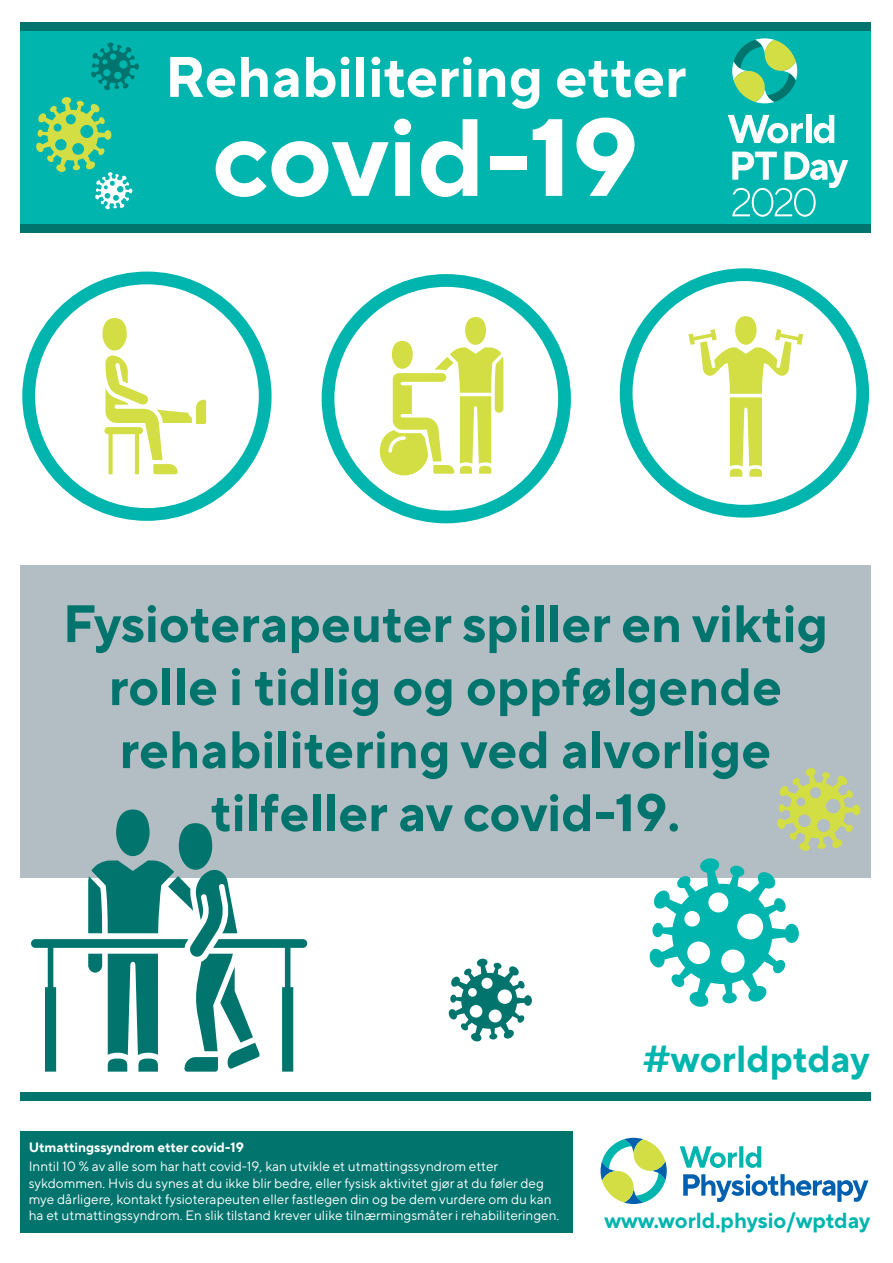
<style>
.page{position:relative;width:893px;height:1263px;background:#fff}
.page>*{position:absolute;margin:0;border:0;box-sizing:border-box;transform-origin:0 0}
.t1{font:700 109.5px "TT Norms Pro";color:#fff}
.t2{font:700 57px "TT Norms Pro";color:#fff}
.t3{font:700 52.5px/63px "TT Norms Pro";color:#00746d;text-align:center}
.t4{font:700 37.5px "TT Norms Pro";color:#00b5ae}
.t5{font:700 21.75px "TT Norms Pro";color:#00b5ae}
.t6{font:13.5px/16.2px "TT Norms Pro";color:#fff}
.t7{font:700 13.5px "TT Norms Pro";color:#fff}
</style>
<div class="page">
<div style="left:20px;top:565px;width:850px;height:313px;background:#b3bdc4"></div>
<div style="left:20px;top:25px;width:850px;height:199px;background:#00b5ae"></div>
<div style="left:20px;top:224px;width:850px;height:9px;background:#00746d"></div>
<div style="left:20px;top:22px;width:850px;height:9px;background:#00746d"></div>
<svg style="left:680px;top:1146px;width:57px;height:22px"></svg>
<svg style="left:739px;top:1146px;width:4px;height:21px"></svg>
<svg style="left:745px;top:1146px;width:16px;height:22px"></svg>
<svg style="left:683px;top:1174px;width:185px;height:28px"></svg>
<svg style="left:601px;top:1138px;width:66px;height:66px"></svg>
<div style="left:20px;top:1131px;width:553px;height:102px;background:#00746d"></div>
<div style="left:20px;top:1092px;width:850px;height:9px;background:#00746d"></div>
<svg style="left:649px;top:858px;width:150px;height:149px"></svg>
<svg style="left:448px;top:958px;width:84px;height:84px"></svg>
<svg style="left:777px;top:768px;width:83px;height:83px"></svg>
<svg style="left:31px;top:809px;width:276px;height:263px"></svg>
<svg style="left:380px;top:317px;width:123px;height:158px"></svg>
<div style="left:322px;top:274px;width:249px;height:249px;border:13px solid #00b5ae;border-radius:50%"></div>
<div style="left:22px;top:272px;width:250px;height:249px;border:13px solid #00b5ae;border-radius:50%"></div>
<div style="left:620px;top:268px;width:249px;height:250px;border:13px solid #00b5ae;border-radius:50%"></div>
<svg style="left:102px;top:318px;width:104px;height:156px"></svg>
<svg style="left:688px;top:316px;width:115px;height:161px"></svg>
<svg style="left:91px;top:42px;width:48px;height:48px"></svg>
<svg style="left:36px;top:97px;width:96px;height:112px"></svg>
<svg style="left:732px;top:38px;width:65px;height:65px"></svg>
<svg style="left:728px;top:115px;width:75px;height:28px"></svg>
<div style="left:806px;top:115px;width:5px;height:28px;background:#fff"></div>
<svg style="left:814px;top:115px;width:20px;height:28px"></svg>
<svg style="left:732px;top:152px;width:116px;height:65px"></svg>
<h2 class="t2" style="left:165px;top:35px;width:523px">Rehabilitering etter</h2>
<h1 class="t1" style="left:212px;top:77px;width:429px">covid-19</h1>
<h3 class="t3" style="left:63px;top:588px;width:767px">Fysioterapeuter spiller en viktig rolle i tidlig og oppfølgende rehabilitering ved alvorlige tilfeller av covid-19.</h3>
<p class="t7" style="left:29px;top:1137px;width:217px">Utmattingssyndrom etter covid-19</p>
<p class="t6" style="left:29px;top:1158px;width:532px">Inntil 10 % av alle som har hatt covid-19, kan utvikle et utmattingssyndrom etter sykdommen. Hvis du synes at du ikke blir bedre, eller fysisk aktivitet gjør at du føler deg mye dårligere, kontakt fysioterapeuten eller fastlegen din og be dem vurdere om du kan ha et utmattingssyndrom. En slik tilstand krever ulike tilnærmingsmåter i rehabiliteringen.</p>
<h3 class="t4" style="left:643px;top:1031px;width:228px">#worldptday</h3>
<h3 class="t5" style="left:604px;top:1204px;width:268px">www.world.physio/wptday</h3>
</div>
